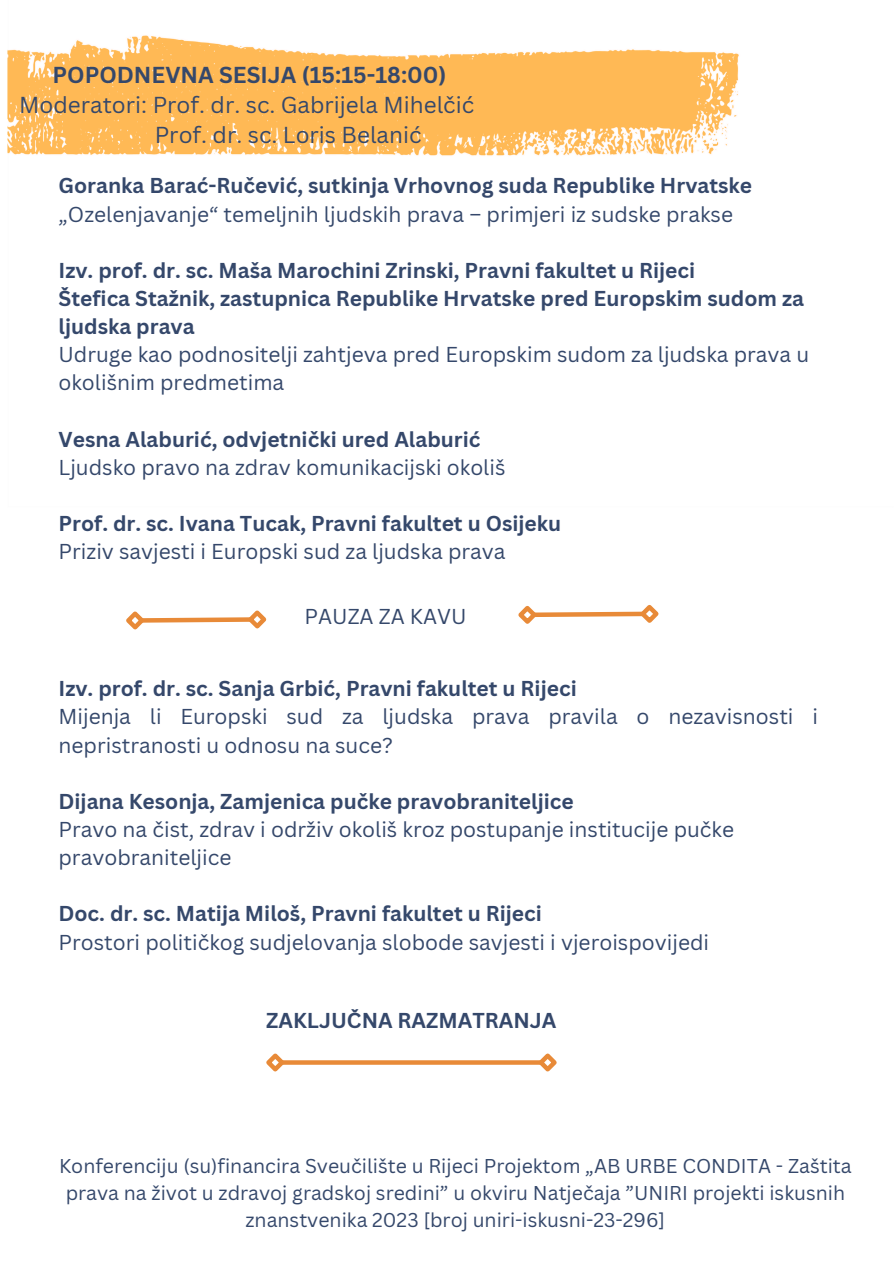
<style>
.page{position:relative;width:894px;height:1264px;background:#fff}
.page>*{position:absolute;margin:0;border:0;box-sizing:border-box;transform-origin:0 0}
.t1{font:22.5px "Canva Sans";color:#35486b}
.t2{font:700 22.5px "Canva Sans";color:#35486b}
.t3{font:21px/28.2px "Canva Sans";color:#35486b}
.t4{font:700 21px/28.2px "Canva Sans";color:#35486b}
.t5{font:19.5px/27px "Canva Sans";color:#35486b;text-align:center}
.s1{font-weight:700}
.s2{font-weight:400}
</style>
<div class="page">
<img style="left:7px;top:35px;width:732px;height:121px">
<svg style="left:126px;top:610px;width:141px;height:20px"></svg>
<svg style="left:518px;top:605px;width:141px;height:19px"></svg>
<svg style="left:288px;top:1060px;width:246px;height:4px"></svg>
<svg style="left:266px;top:1053px;width:22px;height:19px"></svg>
<svg style="left:534px;top:1053px;width:23px;height:19px"></svg>
<h2 class="t2" style="left:52px;top:59px;width:395px">POPODNEVNA SESIJA (15:15-18:00)</h2>
<h2 class="t1" style="left:19px;top:89px;width:456px">Moderatori: Prof. dr. sc. Gabrijela Mihelčić</h2>
<h2 class="t1" style="left:155px;top:119px;width:268px">Prof. dr. sc. Loris Belanić</h2>
<h3 class="t3" style="left:58px;top:171px;width:695px"><span class="s1">Goranka Barać-Ručević, sutkinja Vrhovnog suda Republike Hrvatske </span>„Ozelenjavanje“ temeljnih ljudskih prava – primjeri iz sudske prakse</h3>
<h3 class="t4" style="left:58px;top:255px;width:752px">Izv. prof. dr. sc. Maša Marochini Zrinski, Pravni fakultet u Rijeci<br>Štefica Stažnik, zastupnica Republike Hrvatske pred Europskim sudom za ljudska prava<br><span class="s2">Udruge kao podnositelji zahtjeva pred Europskim sudom za ljudska prava u okolišnim predmetima</span></h3>
<h3 class="t3" style="left:58px;top:424px;width:448px"><span class="s1">Vesna Alaburić, odvjetnički ured Alaburić<br></span>Ljudsko pravo na zdrav komunikacijski okoliš</h3>
<h3 class="t4" style="left:58px;top:509px;width:504px">Prof. dr. sc. Ivana Tucak, Pravni fakultet u Osijeku<br><span class="s2">Priziv savjesti i Europski sud za ljudska prava</span></h3>
<h3 class="t3" style="left:304px;top:601px;width:163px">PAUZA ZA KAVU</h3>
<h3 class="t3" style="left:58px;top:674px;width:760px"><span class="s1">Izv. prof. dr. sc. Sanja Grbić, Pravni fakultet u Rijeci<br></span>Mijenja li Europski sud za ljudska prava pravila o nezavisnosti i nepristranosti u odnosu na suce?</h3>
<h3 class="t3" style="left:58px;top:786px;width:677px"><span class="s1">Dijana Kesonja, Zamjenica pučke pravobraniteljice<br></span>Pravo na čist, zdrav i održiv okoliš kroz postupanje institucije pučke pravobraniteljice</h3>
<h3 class="t3" style="left:58px;top:899px;width:652px"><span class="s1">Doc. dr. sc. Matija Miloš, Pravni fakultet u Rijeci<br></span>Prostori političkog sudjelovanja slobode savjesti i vjeroispovijedi</h3>
<h1 class="t4" style="left:266px;top:1005px;width:291px">ZAKLJUČNA RAZMATRANJA</h1>
<p class="t5" style="left:59px;top:1151px;width:794px">Konferenciju (su)financira Sveučilište u Rijeci Projektom „AB URBE CONDITA - Zaštita prava na život u zdravoj gradskoj sredini” u okviru Natječaja ”UNIRI projekti iskusnih znanstvenika 2023 [broj uniri-iskusni-23-296]</p>
</div>
